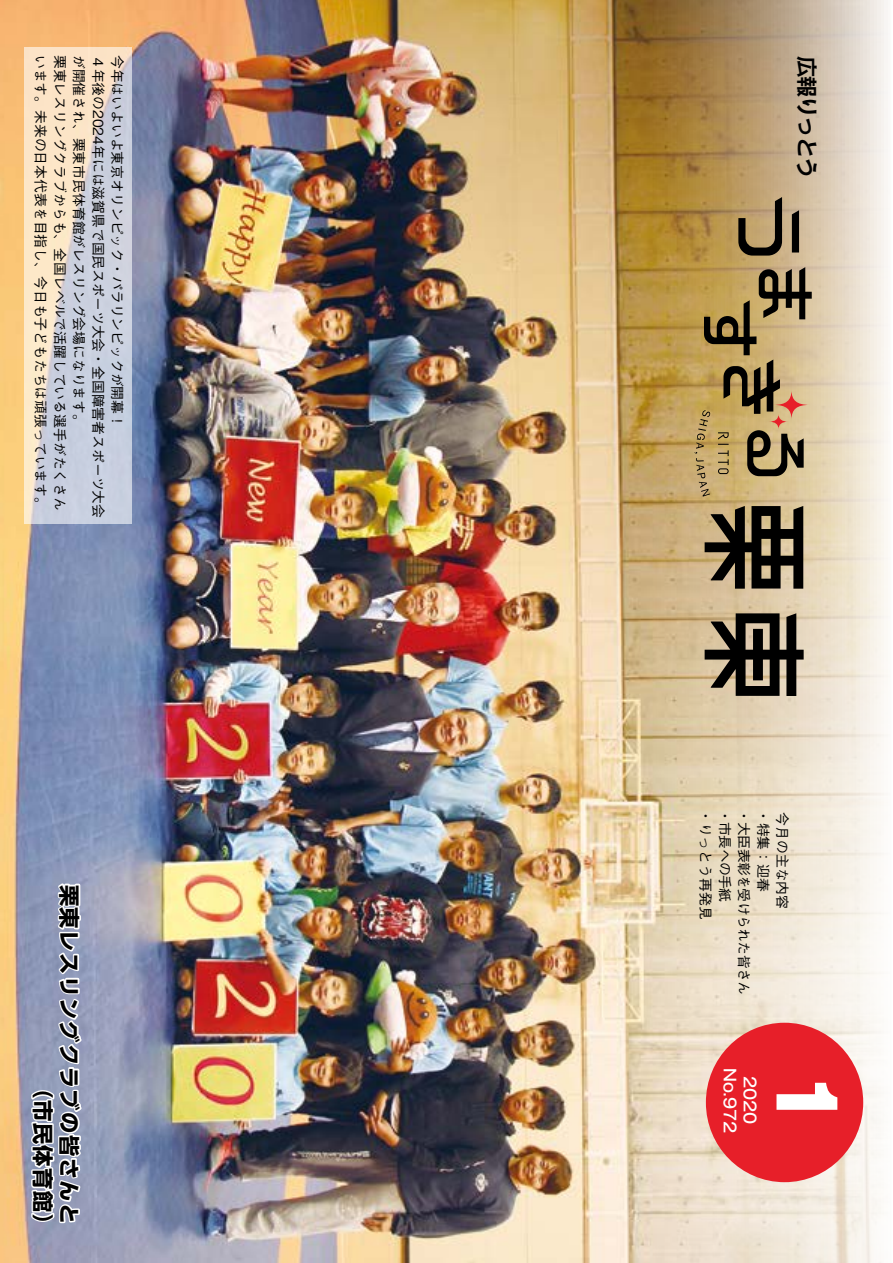
<style>
.page{position:relative;width:893px;height:1263px;background:#fff}
.page>*{position:absolute;margin:0;border:0;box-sizing:border-box;transform-origin:0 0}
.t1{font:800 75.75px "Gothic MB101 Pro";color:#fff}
.t2{font:700 21.3px/26.5px "UD Shin Go Pro";letter-spacing:.07em;color:#000}
.t3{font:700 21.3px "Gothic MB101 Pro De";letter-spacing:-.05em;color:#000}
.t4{font:500 15.9px "Gothic MB101 Pro";letter-spacing:-.01em;color:#fff}
.t5{font:500 13.8px "Gothic BBB Pro";color:#000}
.t6{font:500 13.8px "Gothic BBB Pro";letter-spacing:-.04em;color:#000}
</style>
<div class="page">
<img style="left:0;top:0;width:888px;height:1263px">
<div style="left:706px;top:1023px;width:157px;height:159px;background:#e71f29;border-radius:50%"></div>
<svg style="left:673px;top:188px;width:170px;height:526px;background:#ae9972"></svg>
<svg style="left:29px;top:880px;width:55px;height:345px"></svg>
<svg style="left:24px;top:48px;width:108px;height:476px;background:#e0d9d4"></svg>
<p class="t5" style="left:52px;top:55px;width:458px;rotate:90deg">います。未来の日本代表を目指し、今日も子どもたちは頑張っています。</p>
<p class="t5" style="left:71px;top:55px;width:458px;rotate:90deg">栗東レスリングクラブからも、全国レベルで活躍している選手がたくさん</p>
<p class="t5" style="left:90px;top:55px;width:375px;rotate:90deg">が開催され、栗東市民体育館がレスリング会場になります。</p>
<p class="t5" style="left:109px;top:55px;width:465px;rotate:90deg">４年後の2024年には滋賀県で国民スポーツ大会・全国障害者スポーツ大会</p>
<p class="t5" style="left:128px;top:55px;width:375px;rotate:90deg">今年はいよいよ東京オリンピック・パラリンピックが開幕！</p>
<h2 class="t2" style="left:83px;top:1077px;width:159px;text-indent:-193px;rotate:90deg">栗東レスリングクラブの皆さんと（市民体育館）</h2>
<h2 class="t3" style="left:824px;top:56px;width:124px;rotate:90deg">広報りっとう</h2>
<p class="t5" style="left:717px;top:809px;width:112px;rotate:90deg">・りっとう再発見</p>
<p class="t5" style="left:736px;top:809px;width:95px;rotate:90deg">・市長への手紙</p>
<p class="t6" style="left:755px;top:809px;width:188px;rotate:90deg">・大臣表彰を受けられた皆さん</p>
<p class="t5" style="left:774px;top:809px;width:84px;rotate:90deg">・特集：迎春</p>
<p class="t5" style="left:793px;top:812px;width:98px;rotate:90deg">今月の主な内容</p>
<p class="t4" style="left:743px;top:1068px;width:66px;rotate:90deg">No.972</p>
<p class="t4" style="left:763px;top:1076px;width:50px;rotate:90deg">2020</p>
<h1 class="t1" style="left:869px;top:1062px;width:77px;rotate:90deg">１</h1>
</div>
